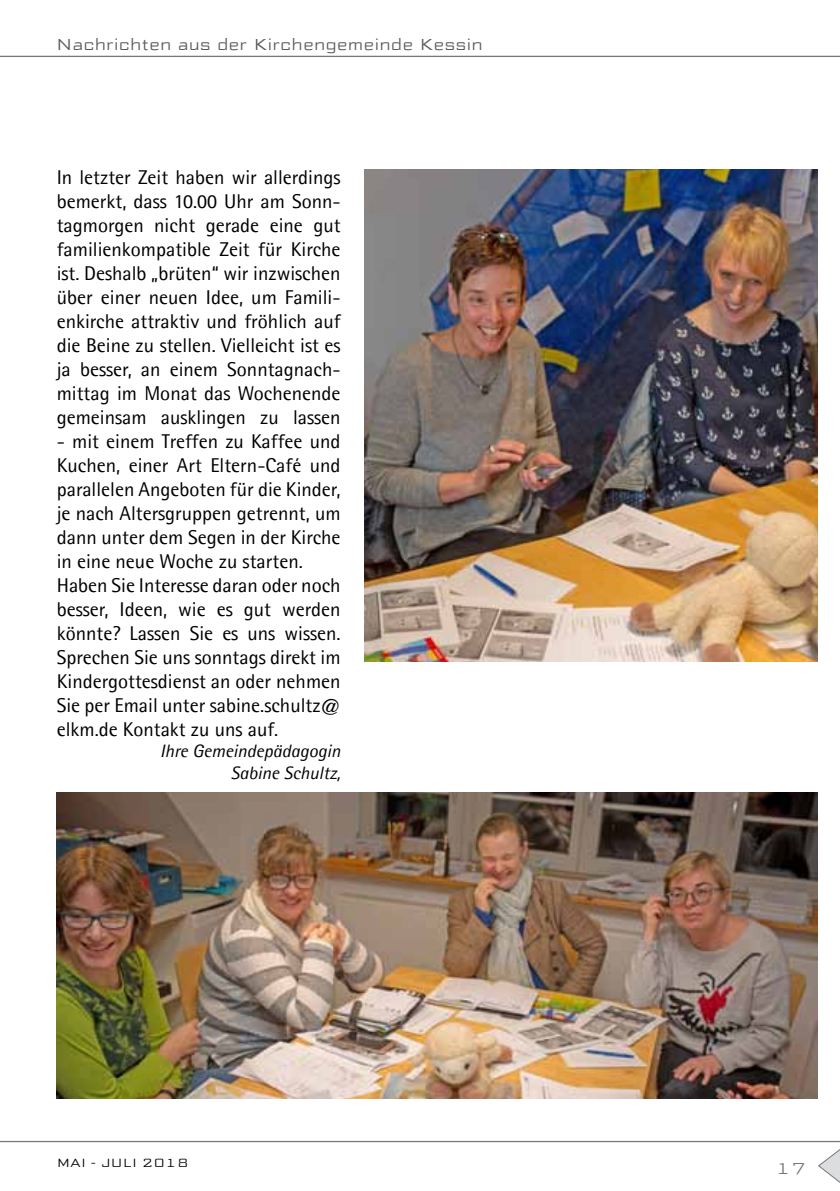
<style>
.page{position:relative;width:840px;height:1191px;background:#fff}
.page>*{position:absolute;margin:0;border:0;box-sizing:border-box;transform-origin:0 0}
.t1{font:20px/24px "Agfa Rotis Semisans";color:#000;text-align:justify}
.t2{font:italic 18px/21.6px "Agfa Rotis Semisans";color:#000;text-align:right}
.t3{font:300 16px "Morris Sans Com";color:#58595b}
.t4{font:300 16px "Morris Sans Com";color:#77787b}
.t5{font:300 12px "Morris Sans Com";color:#000}
</style>
<div class="page">
<svg style="left:0;top:1140px;width:839px;height:42px"></svg>
<svg style="left:0;top:55px;width:839px;height:2px;background:#a9a9ab"></svg>
<img style="left:364px;top:169px;width:453px;height:492px">
<img style="left:57px;top:792px;width:759px;height:306px">
<p class="t3" style="left:56px;top:34px;width:428px">Nachrichten aus der Kirchengemeinde Kessin</p>
<p class="t1" style="left:57px;top:165px;width:285px">In letzter Zeit haben wir allerdings bemerkt, dass 10.00 Uhr am Sonn&shy;tagmorgen nicht gerade eine gut familienkompatible Zeit für Kirche ist. Deshalb „brüten“ wir inzwischen über einer neuen Idee, um Famili&shy;enkirche attraktiv und fröhlich auf die Beine zu stellen. Vielleicht ist es ja besser, an einem Sonntagnach&shy;mittag im Monat das Wochenende gemeinsam ausklingen zu lassen</p>
<p class="t1" style="left:57px;top:429px;width:285px;text-align:left">- mit einem Treffen zu Kaffee und Kuchen, einer Art Eltern-Café und parallelen Angeboten für die Kinder, je nach Altersgruppen getrennt, um dann unter dem Segen in der Kirche in eine neue Woche zu starten.<br>Haben Sie Interesse daran oder noch besser, Ideen, wie es gut werden könnte? Lassen Sie es uns wissen.<br>Sprechen Sie uns sonntags direkt im Kindergottesdienst an oder nehmen Sie per Email unter sabine.schultz@ elkm.de Kontakt zu uns auf.</p>
<p class="t2" style="left:160px;top:740px;width:182px">Ihre Gemeindepädagogin<br>Sabine Schultz,</p>
<p class="t5" style="left:57px;top:1154px;width:133px">Mai - Juli 2018</p>
<p class="t4" style="left:775px;top:1157px;width:33px">17</p>
</div>
